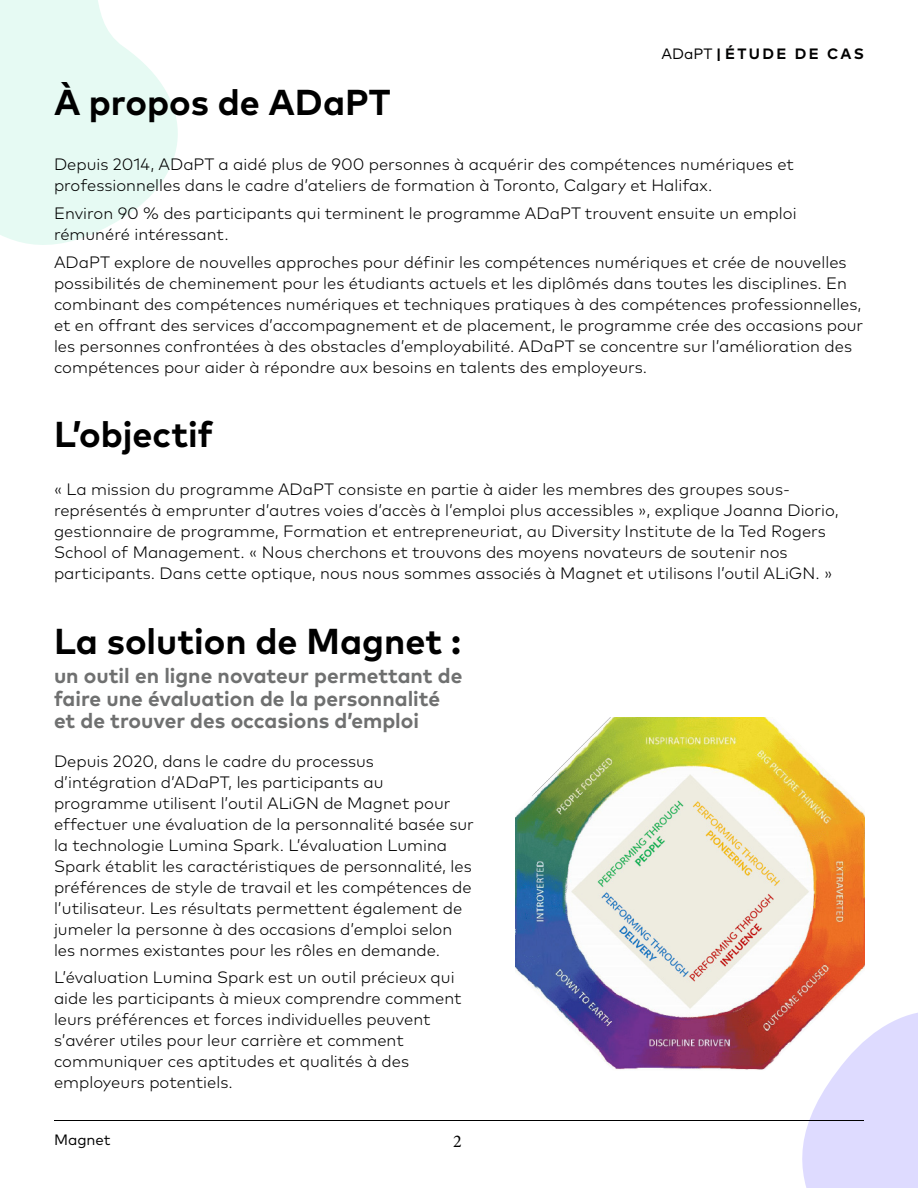
<style>
.page{position:relative;width:918px;height:1188px;background:#fff}
.page>*{position:absolute;margin:0;border:0;box-sizing:border-box;transform-origin:0 0}
.t1{font:700 36px "Mark Pro";color:#000}
.t2{font:700 21px/22.5px "Mark Pro";color:#6f7070}
.t3{font:18px "Minion Pro";color:#000}
.t4{font:300 16.5px/21px "Mark Pro";color:#000}
.t5{font:700 15px "Mark Pro";letter-spacing:.155em;color:#000101}
.t6{font:15px "Mark Pro";color:#000}
.s1{font-weight:400;color:#000}
.s2{color:#000}
</style>
<div class="page">
<hr style="left:54px;top:1120px;width:810px;height:1px;background:#000">
<svg style="left:0;top:0;width:178px;height:245px;fill:#e6faf3"></svg>
<img style="left:515px;top:718px;width:350px;height:352px">
<svg style="left:791px;top:990px;width:127px;height:198px"></svg>
<p class="t5" style="left:661px;top:42px;width:204px"><span class="s1">ADaPT</span> <span class="s2">|</span> ÉTUDE DE CAS</p>
<h1 class="t1" style="left:54px;top:75px;width:338px">À propos de ADaPT</h1>
<p class="t4" style="left:54px;top:153px;width:742px">Depuis 2014, ADaPT a aidé plus de 900 personnes à acquérir des compétences numériques et professionnelles dans le cadre d’ateliers de formation à Toronto, Calgary et Halifax.</p>
<p class="t4" style="left:54px;top:201px;width:744px">Environ 90 % des participants qui terminent le programme ADaPT trouvent ensuite un emploi rémunéré intéressant.</p>
<p class="t4" style="left:54px;top:250px;width:811px">ADaPT explore de nouvelles approches pour définir les compétences numériques et crée de nouvelles possibilités de cheminement pour les étudiants actuels et les diplômés dans toutes les disciplines. En combinant des compétences numériques et techniques pratiques à des compétences professionnelles, et en offrant des services d’accompagnement et de placement, le programme crée des occasions pour les personnes confrontées à des obstacles d’employabilité. ADaPT se concentre sur l’amélioration des compétences pour aider à répondre aux besoins en talents des employeurs.</p>
<h1 class="t1" style="left:54px;top:407px;width:161px">L’objectif</h1>
<p class="t4" style="left:54px;top:478px;width:786px">« La mission du programme ADaPT consiste en partie à aider les membres des groupes sous&shy;représentés à emprunter d’autres voies d’accès à l’emploi plus accessibles », explique Joanna Diorio, gestionnaire de programme, Formation et entrepreneuriat, au Diversity Institute de la Ted Rogers School of Management. « Nous cherchons et trouvons des moyens novateurs de soutenir nos participants. Dans cette optique, nous nous sommes associés à Magnet et utilisons l’outil ALiGN. »</p>
<h1 class="t1" style="left:54px;top:614px;width:409px">La solution de Magnet :</h1>
<p class="t2" style="left:54px;top:663px;width:410px">un outil en ligne novateur permettant de faire une évaluation de la personnalité et de trouver des occasions d’emploi</p>
<p class="t4" style="left:54px;top:749px;width:422px">Depuis 2020, dans le cadre du processus d’intégration d’ADaPT, les participants au programme utilisent l’outil ALiGN de Magnet pour effectuer une évaluation de la personnalité basée sur la technologie Lumina Spark. L’évaluation Lumina Spark établit les caractéristiques de personnalité, les préférences de style de travail et les compétences de l’utilisateur. Les résultats permettent également de jumeler la personne à des occasions d’emploi selon les normes existantes pour les rôles en demande.</p>
<p class="t4" style="left:54px;top:966px;width:409px">L’évaluation Lumina Spark est un outil précieux qui aide les participants à mieux comprendre comment leurs préférences et forces individuelles peuvent s’avérer utiles pour leur carrière et comment communiquer ces aptitudes et qualités à des employeurs potentiels.</p>
<p class="t6" style="left:54px;top:1129px;width:58px">Magnet</p>
<p class="t3" style="left:453px;top:1129px;width:10px">2</p>
</div>
